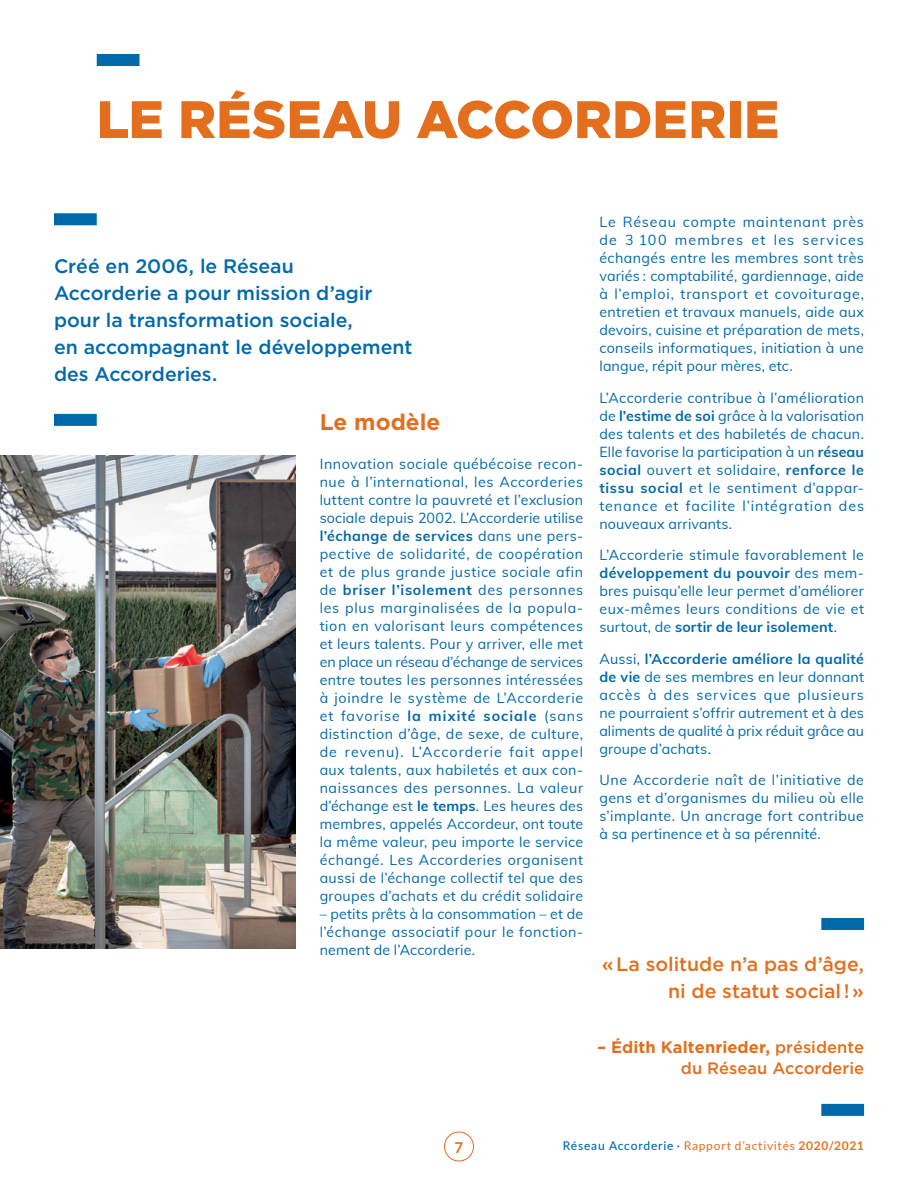
<style>
.page{position:relative;width:918px;height:1188px;background:#fff}
.page>*{position:absolute;margin:0;border:0;box-sizing:border-box;transform-origin:0 0}
.t1{font:900 52.5px "Gotham";letter-spacing:.005em;color:#e36f1e}
.t2{font:700 22.5px "Gotham";color:#e36f1e}
.t3{font:500 19.5px/27px "Gotham";color:#0069aa}
.t4{font:500 19.5px/27px "Gotham";color:#e36f1e;text-align:right}
.t5{font:500 16.5px/21px "Gotham";color:#e36f1e;text-align:right}
.t6{font:700 15px "Lato";color:#e36f1e}
.t7{font:14.25px/18px "Muli";letter-spacing:.025em;color:#0069aa;text-align:justify}
.t8{font:12px "Lato";letter-spacing:.06em;color:#e36f1e}
.s1{font-weight:700}
.s2{font-weight:500;color:#0069aa}
.s3{color:#0069aa}
</style>
<div class="page">
<div style="left:444px;top:1132px;width:30px;height:29px;border:1px solid #e36f1e;border-radius:50%"></div>
<div style="left:97px;top:54px;width:43px;height:12px;background:#0069aa"></div>
<div style="left:54px;top:213px;width:43px;height:12px;background:#0069aa"></div>
<div style="left:54px;top:414px;width:43px;height:12px;background:#0069aa"></div>
<img style="left:0;top:456px;width:296px;height:492px">
<div style="left:821px;top:918px;width:43px;height:12px;background:#0069aa"></div>
<div style="left:821px;top:1104px;width:43px;height:12px;background:#0069aa"></div>
<h1 class="t1" style="left:97px;top:83px;width:684px">LE RÉSEAU ACCORDERIE</h1>
<h3 class="t3" style="left:54px;top:253px;width:360px">Créé en 2006, le Réseau<br>Accorderie a pour mission d’agir pour la transformation sociale,<br>en accompagnant le développement des Accorderies.</h3>
<h2 class="t2" style="left:320px;top:408px;width:122px">Le modèle</h2>
<p class="t7" style="left:320px;top:454px;width:265px;text-align:left">Innovation sociale québécoise recon&shy;nue à l’international, les Accorderies luttent contre la pauvreté et l’exclusion sociale depuis 2002. L’Accorderie utilise <span class="s1">l’échange de services</span> dans une pers&shy;pective de solidarité, de coopération et de plus grande justice sociale afin de <span class="s1">briser l’isolement</span> des personnes les plus marginalisées de la popula&shy;tion en valorisant leurs compétences et leurs talents. Pour y arriver, elle met en place un réseau d’échange de services entre toutes les personnes intéressées à joindre le système de L’Accorderie et favorise <span class="s1">la mixité sociale</span> (sans distinction d’âge, de sexe, de culture, de revenu). L’Accorderie fait appel aux talents, aux habiletés et aux con&shy;naissances des personnes. La valeur d’échange est <span class="s1">le temps</span>. Les heures des membres, appelés Accordeur, ont toute la même valeur, peu importe le service échangé. Les Accorderies organisent aussi de l’échange collectif tel que des groupes d’achats et du crédit solidaire</p>
<p class="t7" style="left:320px;top:904px;width:265px;text-align:left">– petits prêts à la consommation – et de l’échange associatif pour le fonction&shy;nement de l’Accorderie.</p>
<p class="t7" style="left:599px;top:213px;width:266px">Le Réseau compte maintenant près de 3 100 membres et les services échangés entre les membres sont très variés : comptabilité, gardiennage, aide à l’emploi, transport et covoiturage, entretien et travaux manuels, aide aux devoirs, cuisine et préparation de mets, conseils informatiques, initiation à une langue, répit pour mères, etc.</p>
<p class="t7" style="left:599px;top:388px;width:266px;text-align:left">L’Accorderie contribue à l’amélioration de <span class="s1">l’estime de soi</span> grâce à la valorisation des talents et des habiletés de chacun.<br>Elle favorise la participation à un <span class="s1">réseau social</span> ouvert et solidaire, <span class="s1">renforce le tissu social</span> et le sentiment d’appar&shy;tenance et facilite l’intégration des nouveaux arrivants.</p>
<p class="t7" style="left:599px;top:546px;width:266px">L’Accorderie stimule favorablement le <span class="s1">développement du pouvoir</span> des mem&shy;bres puisqu’elle leur permet d’améliorer eux-mêmes leurs conditions de vie et surtout, de <span class="s1">sortir de leur isolement</span>.</p>
<p class="t7" style="left:599px;top:649px;width:266px">Aussi, <span class="s1">l’Accorderie améliore la qualité de vie</span> de ses membres en leur donnant accès à des services que plusieurs ne pourraient s’offrir autrement et à des aliments de qualité à prix réduit grâce au groupe d’achats.</p>
<p class="t7" style="left:599px;top:771px;width:266px">Une Accorderie naît de l’initiative de gens et d’organismes du milieu où elle s’implante. Un ancrage fort contribue à sa pertinence et à sa pérennité.</p>
<h3 class="t4" style="left:602px;top:951px;width:264px">« La solitude n’a pas d’âge, ni de statut social ! »</h3>
<p class="t5" style="left:597px;top:1036px;width:268px"><span class="s1">– Édith Kaltenrieder,</span> présidente du Réseau Accorderie</p>
<p class="t6" style="left:455px;top:1138px;width:10px">7</p>
<p class="t8" style="left:563px;top:1139px;width:303px"><span class="s2">Réseau Accorderie</span> <span class="s3">·</span> Rapport d’activités <span class="s1">2020/2021</span></p>
</div>
